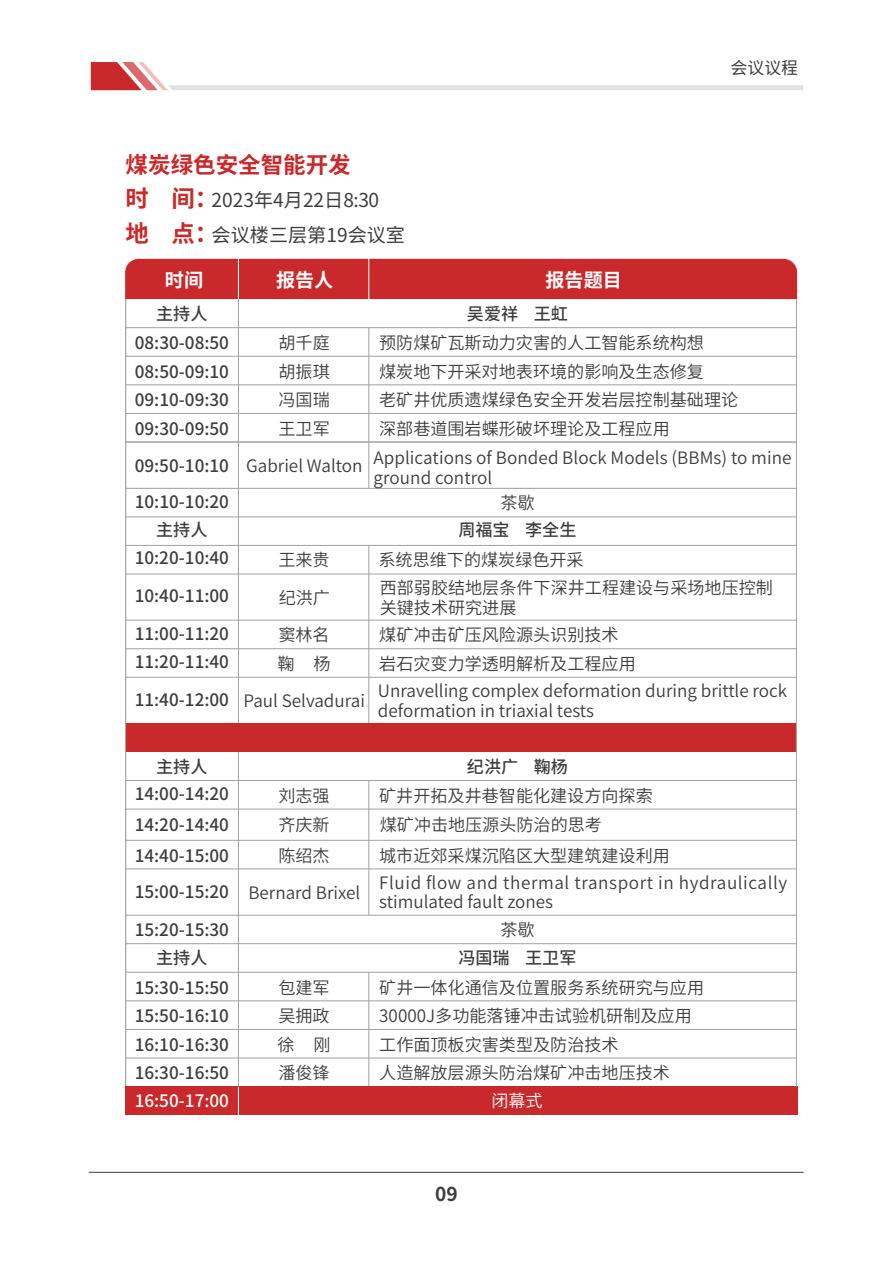
<style>
.page{position:relative;width:893px;height:1263px;background:#fff}
.page>*{position:absolute;margin:0;border:0;box-sizing:border-box;transform-origin:0 0}
.t1{font:700 22.5px "Source Han Sans SC";color:#c9292b}
.t2{font:19.2px/34.5px "Source Han Sans SC";color:#3d3e3f}
.t3{font:700 19.2px "Source Han Sans SC";color:#fff}
.t4{font:700 19.2px "Source Han Sans SC";color:#3d3e3f}
.t5{font:17.1px/28.5px "Source Han Sans SC";color:#3d3e3f}
.t6{font:500 17.1px/28.5px "Source Han Sans CN";color:#3d3e3f;text-align:center}
.t7{font:17.1px/19.5px "Source Han Sans SC";letter-spacing:.035em;color:#3d3e3f}
.t8{font:500 17.1px "Source Han Sans CN";color:#fff}
.t9{font:17.1px "Source Han Sans SC";color:#fff}
.t10{font:16.95px "Source Han Sans SC";color:#3d3e3f}
.s1{font-weight:700;font-size:23.4px;color:#c9292b}
.s2{font-family:"Source Han Sans CN";font-weight:500}
</style>
<div class="page">
<hr style="left:89px;top:1172px;width:715px;height:1px;background:#3d3e3f">
<div style="left:125px;top:259px;width:672px;height:40px;background:#c9292b"></div>
<hr style="left:125px;top:299px;width:1px;height:787px;background:#a5a6a9">
<hr style="left:238px;top:299px;width:1px;height:424px;background:#a5a6a9">
<hr style="left:126px;top:356px;width:671px;height:1px;background:#a5a6a9">
<hr style="left:126px;top:327px;width:671px;height:1px;background:#a5a6a9">
<hr style="left:126px;top:384px;width:670px;height:1px;background:#a5a6a9">
<hr style="left:125px;top:413px;width:671px;height:1px;background:#a5a6a9">
<hr style="left:126px;top:488px;width:671px;height:1px;background:#a5a6a9">
<hr style="left:126px;top:648px;width:670px;height:1px;background:#a5a6a9">
<hr style="left:125px;top:573px;width:671px;height:1px;background:#a5a6a9">
<hr style="left:125px;top:545px;width:671px;height:1px;background:#a5a6a9">
<hr style="left:125px;top:516px;width:671px;height:1px;background:#a5a6a9">
<hr style="left:125px;top:620px;width:671px;height:1px;background:#a5a6a9">
<hr style="left:126px;top:677px;width:671px;height:1px;background:#a5a6a9">
<hr style="left:238px;top:259px;width:1px;height:40px;background:#fff">
<hr style="left:368px;top:328px;width:1px;height:160px;background:#a5a6a9">
<hr style="left:368px;top:259px;width:1px;height:40px;background:#fff">
<hr style="left:368px;top:545px;width:1px;height:178px;background:#a5a6a9">
<hr style="left:125px;top:441px;width:671px;height:1px;background:#a5a6a9">
<div style="left:126px;top:723px;width:670px;height:29px;background:#c9292b"></div>
<hr style="left:126px;top:780px;width:671px;height:1px;background:#a5a6a9">
<hr style="left:126px;top:868px;width:670px;height:1px;background:#a5a6a9">
<hr style="left:125px;top:808px;width:671px;height:2px;background:#a5a6a9">
<hr style="left:126px;top:840px;width:670px;height:1px;background:#a5a6a9">
<hr style="left:126px;top:915px;width:670px;height:1px;background:#a5a6a9">
<hr style="left:238px;top:752px;width:1px;height:334px;background:#a5a6a9">
<hr style="left:368px;top:780px;width:1px;height:135px;background:#a5a6a9">
<hr style="left:126px;top:943px;width:671px;height:1px;background:#a5a6a9">
<hr style="left:126px;top:1029px;width:670px;height:1px;background:#a5a6a9">
<hr style="left:125px;top:1000px;width:671px;height:1px;background:#a5a6a9">
<hr style="left:125px;top:972px;width:671px;height:1px;background:#a5a6a9">
<hr style="left:126px;top:1057px;width:671px;height:1px;background:#a5a6a9">
<hr style="left:368px;top:972px;width:1px;height:114px;background:#a5a6a9">
<div style="left:125px;top:1086px;width:672px;height:29px;background:#c9292b"></div>
<svg style="left:238px;top:1086px;width:1px;height:29px"></svg>
<hr style="left:796px;top:299px;width:1px;height:787px;background:#a5a6a9">
<svg style="left:91px;top:62px;width:712px;height:28px"></svg>
<h1 class="t1" style="left:126px;top:152px;width:226px">煤炭绿色安全智能开发</h1>
<p class="t2" style="left:126px;top:183px;width:281px"><span class="s1">时 间：</span>2023年4月22日8:30<span class="s1">地 点：</span>会议楼三层第19会议室</p>
<p class="t3" style="left:165px;top:269px;width:40px">时间</p>
<p class="t3" style="left:276px;top:269px;width:59px">报告人</p>
<p class="t3" style="left:545px;top:269px;width:78px">报告题目</p>
<p class="t6" style="left:156px;top:300px;width:53px">主持人</p>
<p class="t6" style="left:467px;top:300px;width:102px">吴爱祥 王虹</p>
<p class="t10" style="left:730px;top:58px;width:69px">会议议程</p>
<p class="t6" style="left:135px;top:329px;width:96px;text-align:justify">08:30-08:50<br>08:50-09:10<br>09:10-09:30<br>09:30-09:50</p>
<p class="t5" style="left:278px;top:329px;width:53px;text-align:justify">胡千庭胡振琪冯国瑞王卫军</p>
<p class="t5" style="left:135px;top:452px;width:229px"><span class="s2">09:50-10:10</span> Gabriel Walton</p>
<p class="t5" style="left:379px;top:329px;width:361px">预防煤矿瓦斯动力灾害的人工智能系统构想<br>煤炭地下开采对地表环境的影响及生态修复<br>老矿井优质遗煤绿色安全开发岩层控制基础理论深部巷道围岩蝶形破坏理论及工程应用</p>
<p class="t5" style="left:373px;top:448px;width:420px;line-height:19.5px">Applications of Bonded Block Models (BBMs) to mine ground control</p>
<p class="t6" style="left:135px;top:488px;width:96px">10:10-10:20主持人</p>
<p class="t5" style="left:500px;top:489px;width:36px">茶歇</p>
<p class="t6" style="left:458px;top:516px;width:119px">周福宝 李全生</p>
<p class="t6" style="left:135px;top:544px;width:96px">10:20-10:40</p>
<p class="t5" style="left:278px;top:545px;width:53px">王来贵</p>
<p class="t5" style="left:378px;top:545px;width:207px">系统思维下的煤炭绿色开采</p>
<p class="t6" style="left:135px;top:582px;width:96px">10:40-11:00</p>
<p class="t5" style="left:279px;top:584px;width:53px">纪洪广</p>
<p class="t5" style="left:380px;top:579px;width:395px;line-height:19.5px">西部弱胶结地层条件下深井工程建设与采场地压控制关键技术研究进展</p>
<p class="t6" style="left:135px;top:619px;width:96px;text-align:left">11:00-11:20<br>11:20-11:40</p>
<p class="t5" style="left:277px;top:621px;width:55px">窦林名鞠 杨</p>
<p class="t5" style="left:379px;top:621px;width:258px">煤矿冲击矿压风险源头识别技术岩石灾变力学透明解析及工程应用</p>
<p class="t5" style="left:135px;top:686px;width:232px"><span class="s2">11:40-12:00</span> Paul Selvadurai</p>
<p class="t5" style="left:378px;top:682px;width:411px;line-height:19.5px">Unravelling complex deformation during brittle rock deformation in triaxial tests</p>
<p class="t6" style="left:156px;top:753px;width:53px">主持人</p>
<p class="t6" style="left:467px;top:753px;width:102px">纪洪广 鞠杨</p>
<p class="t5" style="left:379px;top:782px;width:275px">矿井开拓及井巷智能化建设方向探索</p>
<p class="t6" style="left:135px;top:780px;width:96px">14:00-14:20</p>
<p class="t5" style="left:278px;top:781px;width:53px">刘志强</p>
<p class="t6" style="left:135px;top:811px;width:96px">14:20-14:40</p>
<p class="t5" style="left:278px;top:811px;width:53px">齐庆新</p>
<p class="t6" style="left:135px;top:841px;width:96px">14:40-15:00</p>
<p class="t5" style="left:278px;top:841px;width:53px">陈绍杰</p>
<p class="t5" style="left:379px;top:841px;width:292px">城市近郊采煤沉陷区大型建筑建设利用</p>
<p class="t5" style="left:380px;top:810px;width:224px">煤矿冲击地压源头防治的思考</p>
<p class="t7" style="left:379px;top:873px;width:410px">Fluid flow and thermal transport in hydraulically stimulated fault zones</p>
<p class="t5" style="left:135px;top:879px;width:227px"><span class="s2">15:00-15:20</span> Bernard Brixel</p>
<p class="t6" style="left:135px;top:915px;width:96px">15:20-15:30主持人<br>15:30-15:50<br>15:50-16:10<br>16:10-16:30<br>16:30-16:50</p>
<p class="t5" style="left:500px;top:915px;width:36px">茶歇</p>
<p class="t6" style="left:458px;top:944px;width:119px">冯国瑞 王卫军</p>
<p class="t5" style="left:277px;top:973px;width:55px;text-align:justify">包建军吴拥政徐 刚潘俊锋</p>
<p class="t5" style="left:379px;top:973px;width:326px">矿井一体化通信及位置服务系统研究与应用<br>30000J多功能落锤冲击试验机研制及应用工作面顶板灾害类型及防治技术<br>人造解放层源头防治煤矿冲击地压技术</p>
<p class="t8" style="left:135px;top:1091px;width:96px">16:50-17:00</p>
<p class="t9" style="left:491px;top:1091px;width:53px">闭幕式</p>
<p class="t4" style="left:435px;top:1183px;width:24px">09</p>
</div>
